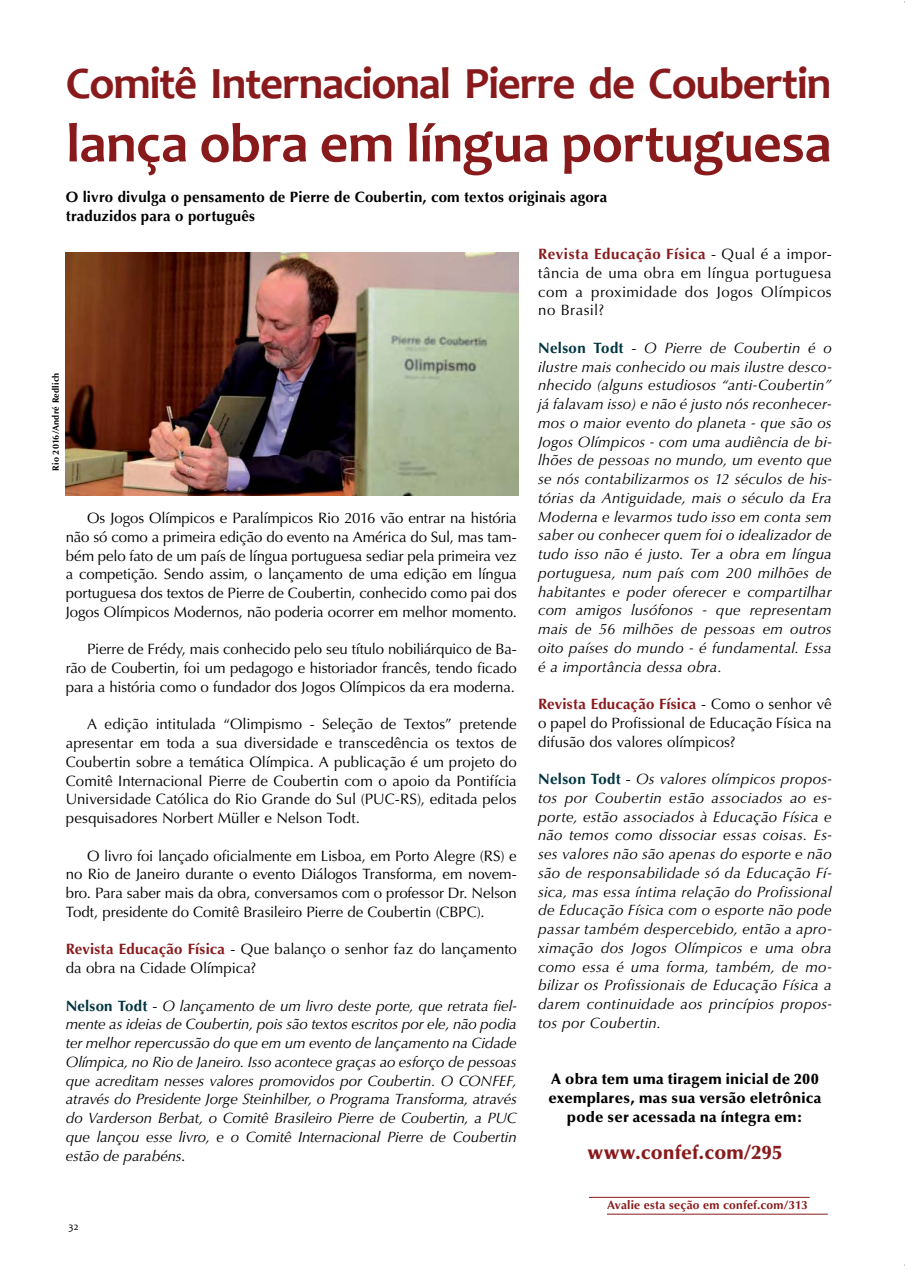
<style>
.page{position:relative;width:905px;height:1271px;background:#fff}
.page>*{position:absolute;margin:0;border:0;box-sizing:border-box;transform-origin:0 0}
.t1{font:700 55.5px "Candara";letter-spacing:-.01em;color:#891a1c}
.t2{font:700 45px "Candara";letter-spacing:-.025em;color:#891a1c}
.t3{font:900 19.5px "Optima LT Std";letter-spacing:.005em;color:#891a1c}
.t4{font:italic 15px/18.8px "Optima LT Std";letter-spacing:.01em;color:#000;text-align:justify}
.t5{font:15px/18.8px "Optima LT Std";color:#000;text-align:justify}
.t6{font:700 15px/18.8px "Optima LT Std";letter-spacing:.01em;color:#000}
.t7{font:900 15px/18.8px "Optima LT Std";letter-spacing:.02em;color:#000;text-align:center}
.t8{font:700 12px "Optima LT Std";letter-spacing:.02em;color:#891a1c}
.t9{font:10.5px "Candara";color:#000}
.t10{font:700 9px "Optima LT Std";letter-spacing:.025em;color:#000}
.s1{font-weight:700;color:#891a1c}
.s2{font-weight:700;font-style:normal;color:#00353f}
.s3{font-style:normal}
</style>
<div class="page">
<img style="left:66px;top:252px;width:452px;height:243px">
<hr style="left:588px;top:1197px;width:221px;height:1px;background:#891a1c">
<hr style="left:607px;top:1213px;width:220px;height:1px;background:#891a1c">
<h2 class="t2" style="left:66px;top:55px;width:767px">Comitê Internacional Pierre de Coubertin</h2>
<h1 class="t1" style="left:66px;top:109px;width:767px">lança obra em língua portuguesa</h1>
<p class="t6" style="left:66px;top:188px;width:543px">O livro divulga o pensamento de Pierre de Coubertin, com textos originais agora traduzidos para o português</p>
<p class="t10" style="left:51px;top:471px;width:100px;rotate:-90deg">Rio 2016/André Redlich</p>
<p class="t5" style="left:66px;top:509px;width:452px;text-indent:21px">Os Jogos Olímpicos e Paralímpicos Rio 2016 vão entrar na história não só como a primeira edição do evento na América do Sul, mas tam&shy;bém pelo fato de um país de língua portuguesa sediar pela primeira vez a competição. Sendo assim, o lançamento de uma edição em língua portuguesa dos textos de Pierre de Coubertin, conhecido como pai dos Jogos Olímpicos Modernos, não poderia ocorrer em melhor momento.</p>
<p class="t5" style="left:66px;top:640px;width:452px;text-indent:21px">Pierre de Frédy, mais conhecido pelo seu título nobiliárquico de Ba&shy;rão de Coubertin, foi um pedagogo e historiador francês, tendo ficado para a história como o fundador dos Jogos Olímpicos da era moderna.</p>
<p class="t5" style="left:66px;top:715px;width:452px;text-indent:21px">A edição intitulada “Olimpismo - Seleção de Textos” pretende apresentar em toda a sua diversidade e transcedência os textos de Coubertin sobre a temática Olímpica. A publicação é um projeto do Comitê Internacional Pierre de Coubertin com o apoio da Pontifícia Universidade Católica do Rio Grande do Sul (PUC-RS), editada pelos pesquisadores Norbert Müller e Nelson Todt.</p>
<p class="t5" style="left:66px;top:846px;width:452px;text-indent:21px">O livro foi lançado oficialmente em Lisboa, em Porto Alegre (RS) e no Rio de Janeiro durante o evento Diálogos Transforma, em novem&shy;bro. Para saber mais da obra, conversamos com o professor Dr. Nelson Todt, presidente do Comitê Brasileiro Pierre de Coubertin (CBPC).</p>
<p class="t5" style="left:66px;top:940px;width:452px"><span class="s1">Revista Educação Física</span> - Que balanço o senhor faz do lançamento da obra na Cidade Olímpica?</p>
<p class="t4" style="left:66px;top:996px;width:452px"><span class="s2">Nelson Todt</span> <span class="s3">-</span> O lançamento de um livro deste porte, que retrata fiel&shy;mente as ideias de Coubertin, pois são textos escritos por ele, não podia ter melhor repercussão do que em um evento de lançamento na Cidade Olímpica, no Rio de Janeiro. Isso acontece graças ao esforço de pessoas que acreditam nesses valores promovidos por Coubertin. O CONFEF, através do Presidente Jorge Steinhilber, o Programa Transforma, através do Varderson Berbat, o Comitê Brasileiro Pierre de Coubertin, a PUC que lançou esse livro, e o Comitê Internacional Pierre de Coubertin estão de parabéns<span class="s3">.</span></p>
<p class="t9" style="left:69px;top:1219px;width:12px">32</p>
<p class="t5" style="left:538px;top:245px;width:295px"><span class="s1">Revista Educação Física</span> - Qual é a impor&shy;tância de uma obra em língua portuguesa com a proximidade dos Jogos Olímpicos no Brasil?</p>
<p class="t4" style="left:538px;top:338px;width:295px"><span class="s2">Nelson Todt</span> <span class="s3">-</span> O Pierre de Coubertin é o ilustre mais conhecido ou mais ilustre desco&shy;nhecido (alguns estudiosos “anti-Coubertin” já falavam isso) e não é justo nós reconhecer&shy;mos o maior evento do planeta - que são os Jogos Olímpicos - com uma audiência de bi&shy;lhões de pessoas no mundo, um evento que se nós contabilizarmos os 12 séculos de his&shy;tórias da Antiguidade, mais o século da Era Moderna e levarmos tudo isso em conta sem saber ou conhecer quem foi o idealizador de tudo isso não é justo. Ter a obra em língua portuguesa, num país com 200 milhões de habitantes e poder oferecer e compartilhar com amigos lusófonos - que representam mais de 56 milhões de pessoas em outros oito países do mundo - é fundamental. Essa é a importância dessa obra.</p>
<p class="t5" style="left:538px;top:695px;width:295px"><span class="s1">Revista Educação Física</span> - Como o senhor vê o papel do Profissional de Educação Física na difusão dos valores olímpicos?</p>
<p class="t4" style="left:538px;top:770px;width:295px"><span class="s2">Nelson Todt</span> <span class="s3">-</span> Os valores olímpicos propos&shy;tos por Coubertin estão associados ao es&shy;porte, estão associados à Educação Física e não temos como dissociar essas coisas. Es&shy;ses valores não são apenas do esporte e não são de responsabilidade só da Educação Fí&shy;sica, mas essa íntima relação do Profissional de Educação Física com o esporte não pode passar também despercebido, então a apro&shy;ximação dos Jogos Olímpicos e uma obra como essa é uma forma, também, de mo&shy;bilizar os Profissionais de Educação Física a darem continuidade aos princípios propos&shy;tos por Coubertin.</p>
<p class="t7" style="left:548px;top:1070px;width:274px">A obra tem uma tiragem inicial de 200 exemplares, mas sua versão eletrônica pode ser acessada na íntegra em:</p>
<h3 class="t3" style="left:587px;top:1141px;width:195px">www.confef.com/295</h3>
<p class="t8" style="left:607px;top:1198px;width:202px">Avalie esta seção em confef.com/313</p>
</div>
